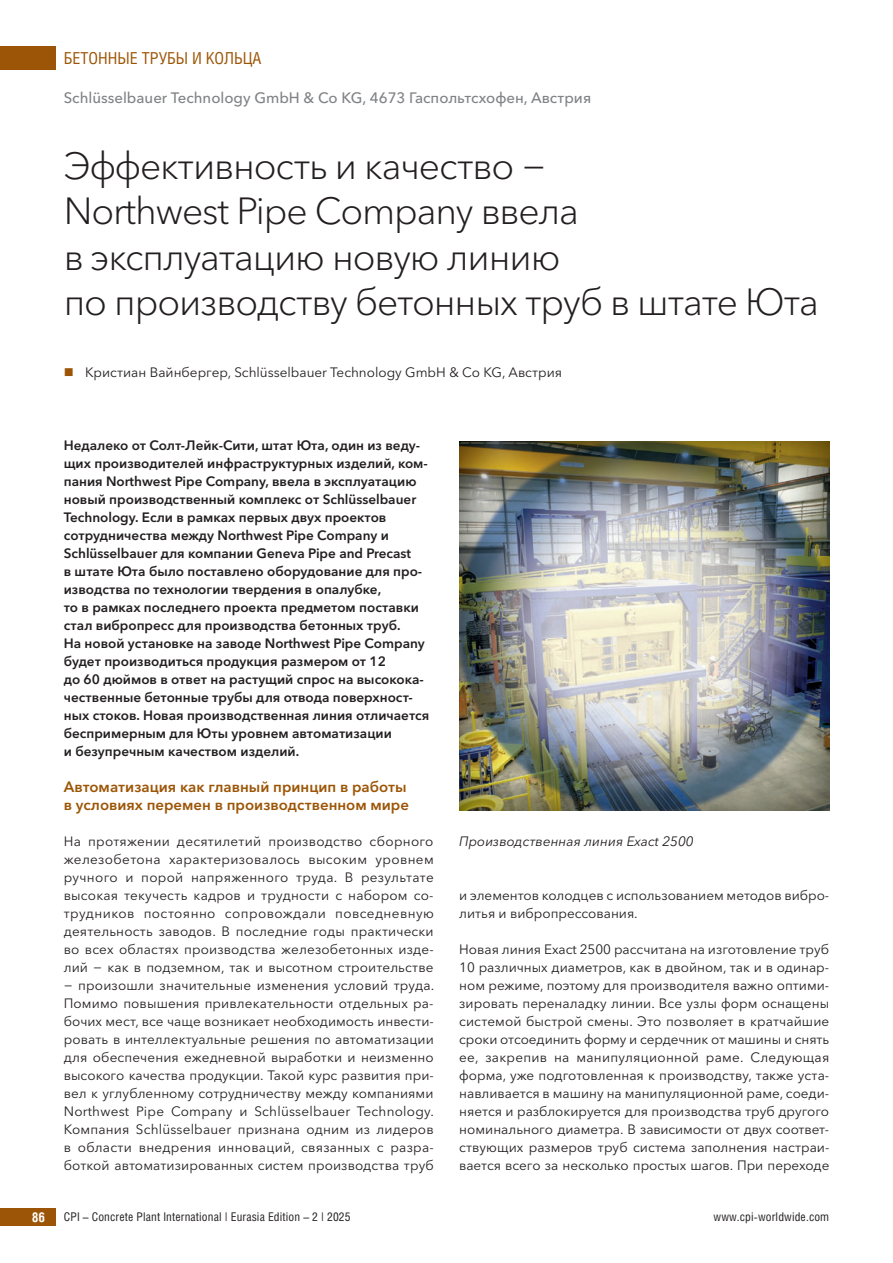
<style>
.page{position:relative;width:893px;height:1263px;background:#fff}
.page>*{position:absolute;margin:0;border:0;box-sizing:border-box;transform-origin:0 0}
.t1{font:300 37.5px/45px "Avenir Next Cyr";letter-spacing:-.03em;color:#231f20}
.t2{font:16.5px "Helios Cond";color:#9c5506}
.t3{font:600 15px/18px "Avenir Next Cyr";color:#9c5506}
.t4{font:500 15px "Avenir Next Cyr";color:#808285}
.t5{font:13.5px/18px "Avenir Next Cyr";color:#231f20;text-align:justify}
.t6{font:600 13.5px/18px "Avenir Next Cyr";color:#231f20}
.t7{font:italic 13.5px "Avenir Next Cyr";color:#231f20}
.t8{font:700 13.5px "Helios Cond";color:#fff}
.t9{font:12px "Helios Cond";letter-spacing:.01em;color:#231f20}
</style>
<div class="page">
<div style="left:0;top:47px;width:55px;height:23px;background:#9c5506"></div>
<div style="left:0;top:1208px;width:55px;height:18px;background:#9c5506"></div>
<img style="left:459px;top:441px;width:370px;height:370px">
<p class="t2" style="left:64px;top:49px;width:199px">БЕТОННЫЕ ТРУБЫ И КОЛЬЦА</p>
<p class="t4" style="left:64px;top:91px;width:529px">Schlüsselbauer Technology GmbH &amp; Co KG, 4673 Гаспольтсхофен, Австрия</p>
<h1 class="t1" style="left:64px;top:147px;width:757px">Эффективность и качество −<br>Northwest Pipe Company ввела<br>в эксплуатацию новую линию<br>по производству бетонных труб в штате Юта</h1>
<p class="t5" style="left:85px;top:365px;width:479px">Кристиан Вайнбергер, Schlüsselbauer Technology GmbH &amp; Co KG, Австрия</p>
<p class="t6" style="left:64px;top:438px;width:367px">Недалеко от Солт-Лейк-Сити, штат Юта, один из веду&shy;щих производителей инфраструктурных изделий, ком&shy;пания Northwest Pipe Company, ввела в эксплуатацию новый производственный комплекс от Schlüsselbauer Technology. Если в рамках первых двух проектов сотрудничества между Northwest Pipe Company и Schlüsselbauer для компании Geneva Pipe and Precast<br>в штате Юта было поставлено оборудование для про&shy;изводства по технологии твердения в опалубке,<br>то в рамках последнего проекта предметом поставки стал вибропресс для производства бетонных труб.<br>На новой установке на заводе Northwest Pipe Company будет производиться продукция размером от 12<br>до 60 дюймов в ответ на растущий спрос на высокока&shy;чественные бетонные трубы для отвода поверхност&shy;ных стоков. Новая производственная линия отличается беспримерным для Юты уровнем автоматизации<br>и безупречным качеством изделий.</p>
<p class="t3" style="left:64px;top:779px;width:347px">Автоматизация как главный принцип в работы в условиях перемен в производственном мире</p>
<p class="t5" style="left:64px;top:834px;width:372px">На протяжении десятилетий производство сборного железобетона характеризовалось высоким уровнем ручного и порой напряженного труда. В результате высокая текучесть кадров и трудности с набором со&shy;трудников постоянно сопровождали повседневную деятельность заводов. В последние годы практически во всех областях производства железобетонных изде&shy;лий − как в подземном, так и высотном строительстве − произошли значительные изменения условий труда.<br>Помимо повышения привлекательности отдельных ра&shy;бочих мест, все чаще возникает необходимость инвести&shy;ровать в интеллектуальные решения по автоматизации для обеспечения ежедневной выработки и неизменно высокого качества продукции. Такой курс развития при&shy;вел к углубленному сотрудничеству между компаниями Northwest Pipe Company и Schlüsselbauer Technology.<br>Компания Schlüsselbauer признана одним из лидеров в области внедрения инноваций, связанных с разра&shy;боткой автоматизированных систем производства труб</p>
<p class="t7" style="left:459px;top:836px;width:236px">Производственная линия Exact 2500</p>
<p class="t5" style="left:459px;top:887px;width:371px">и элементов колодцев с использованием методов вибро&shy;литья и вибропрессования.</p>
<p class="t5" style="left:459px;top:941px;width:372px">Новая линия Exact 2500 рассчитана на изготовление труб 10 различных диаметров, как в двойном, так и в одинар&shy;ном режиме, поэтому для производителя важно оптими&shy;зировать переналадку линии. Все узлы форм оснащены системой быстрой смены. Это позволяет в кратчайшие сроки отсоединить форму и сердечник от машины и снять ее, закрепив на манипуляционной раме. Следующая форма, уже подготовленная к производству, также уста&shy;навливается в машину на манипуляционной раме, соеди&shy;няется и разблокируется для производства труб другого номинального диаметра. В зависимости от двух соответ&shy;ствующих размеров труб система заполнения настраи&shy;вается всего за несколько простых шагов. При переходе</p>
<p class="t8" style="left:32px;top:1209px;width:15px">86</p>
<p class="t9" style="left:64px;top:1210px;width:288px">CPI – Concrete Plant International | Eurasia Edition – 2 | 2025</p>
<p class="t9" style="left:713px;top:1210px;width:117px">www.cpi-worldwide.com</p>
</div>
